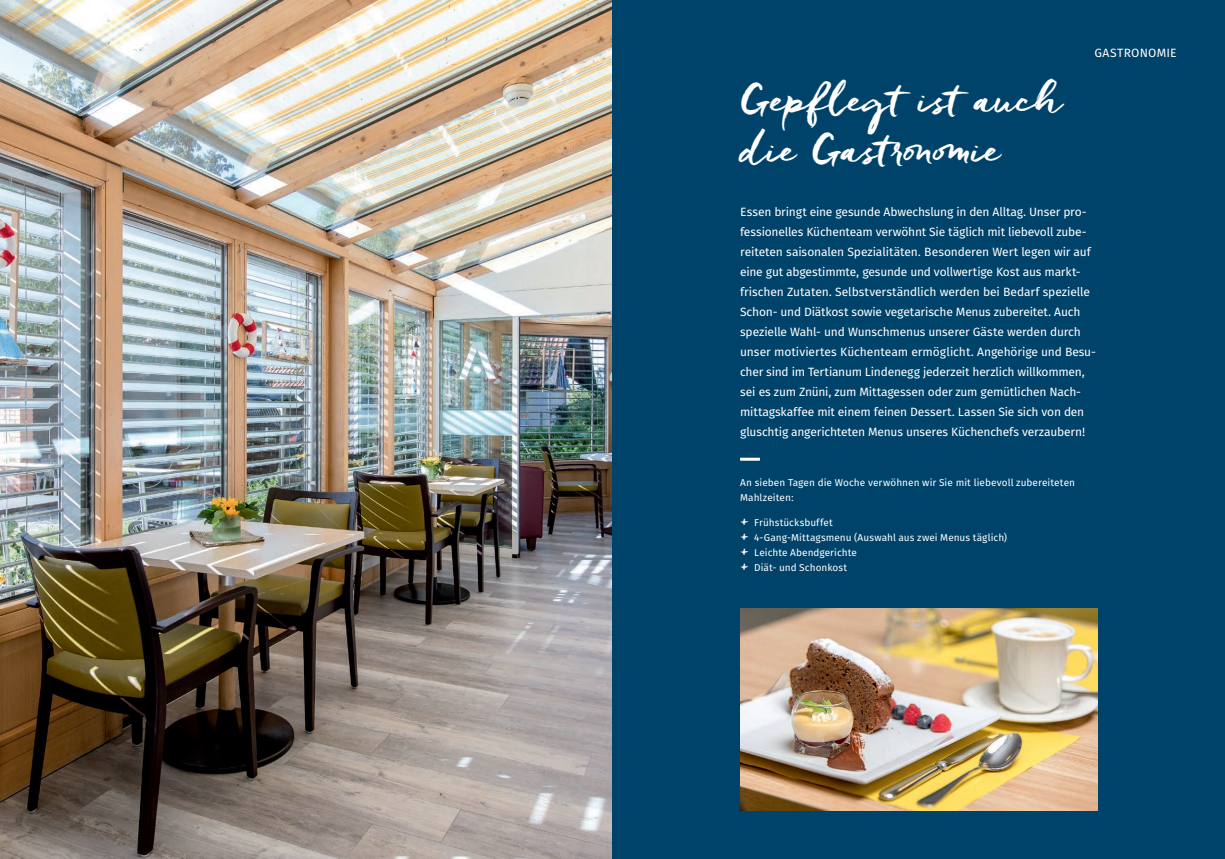
<style>
.page{position:relative;width:1225px;height:859px;background:#fff}
.page>*{position:absolute;margin:0;border:0;box-sizing:border-box;transform-origin:0 0}
.t1{font:42px/50px "Freeland";letter-spacing:.01em;color:#fff}
.t2{font:12px/20px "Fira Sans OT";letter-spacing:-.015em;color:#fff}
.t3{font:12px "Fira Sans OT";letter-spacing:.015em;color:#fff}
.t4{font:10px/15px "Fira Sans OT";letter-spacing:.005em;color:#fff}
.s1{font-family:"Freeland";font-size:20px}
</style>
<div class="page">
<img style="left:0;top:0;width:612px;height:859px">
<div style="left:612px;top:0;width:613px;height:859px;background:#00436a"></div>
<img style="left:740px;top:608px;width:357px;height:203px">
<hr style="left:740px;top:458px;width:20px;height:3px;background:#fff">
<p class="t3" style="left:1094px;top:45px;width:84px">GASTRONOMIE</p>
<h1 class="t1" style="left:740px;top:71px;width:324px">Gepflegt ist auch die Gastronomie</h1>
<p class="t2" style="left:740px;top:202px;width:357px">Essen bringt eine gesunde Abwechslung in den Alltag. Unser pro&shy;fessionelles Küchenteam verwöhnt Sie täglich mit liebevoll zube&shy;reiteten saisonalen Spezialitäten. Besonderen Wert legen wir auf eine gut abgestimmte, gesunde und vollwertige Kost aus markt&shy;frischen Zutaten. Selbstverständlich werden bei Bedarf spezielle Schon- und Diätkost sowie vegetarische Menus zubereitet. Auch spezielle Wahl- und Wunschmenus unserer Gäste werden durch unser motiviertes Küchenteam ermöglicht. Angehörige und Besu&shy;cher sind im Tertianum Lindenegg jederzeit herzlich willkommen, sei es zum Znüni, zum Mittagessen oder zum gemütlichen Nach&shy;mittagskaffee mit einem feinen Dessert. Lassen Sie sich von den gluschtig angerichteten Menus unseres Küchenchefs verzaubern!</p>
<p class="t4" style="left:740px;top:475px;width:336px">An sieben Tagen die Woche verwöhnen wir Sie mit liebevoll zubereiteten<br>Mahlzeiten:</p>
<p class="t4" style="left:740px;top:515px;width:269px"><span class="s1">+</span> Frühstücksbuffet<br><span class="s1">+</span> 4-Gang-Mittagsmenu (Auswahl aus zwei Menus täglich) <span class="s1">+</span> Leichte Abendgerichte<br><span class="s1">+</span> Diät- und Schonkost</p>
</div>
